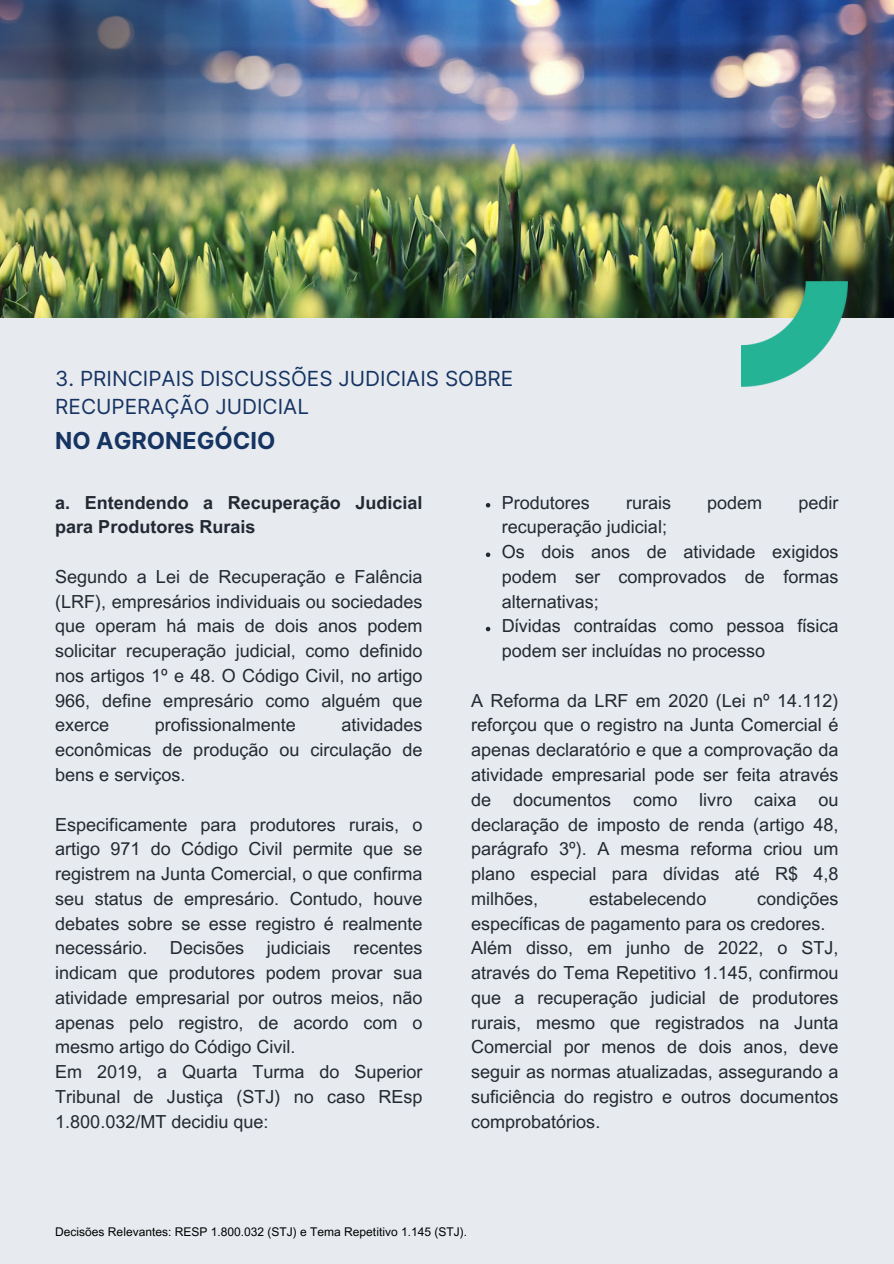
<style>
.page{position:relative;width:894px;height:1264px;background:#fff}
.page>*{position:absolute;margin:0;border:0;box-sizing:border-box;transform-origin:0 0}
.t1{font:700 23.4px "Inter";color:#153462}
.t2{font:20.85px/28.7px "Inter";color:#153462}
.t3{font:18px/24.8px "Arial MT Pro";color:#222932;text-align:justify}
.t4{font:700 18px/24.8px "Arial MT Pro";color:#222932}
.t5{font:12px "Arial MT Pro";color:#000}
</style>
<div class="page">
<div style="left:0;top:0;width:893px;height:1263px;background:#e7eaef"></div>
<img style="left:0;top:0;width:893px;height:317px">
<img style="left:0;top:0;width:329px;height:305px">
<svg style="left:485px;top:503px;width:5px;height:4px"></svg>
<svg style="left:485px;top:552px;width:5px;height:5px"></svg>
<svg style="left:485px;top:627px;width:5px;height:4px"></svg>
<img style="left:741px;top:281px;width:106px;height:106px">
<p class="t2" style="left:55px;top:364px;width:459px">3. PRINCIPAIS DISCUSSÕES JUDICIAIS SOBRE<br>RECUPERAÇÃO JUDICIAL</p>
<p class="t1" style="left:55px;top:426px;width:221px">NO AGRONEGÓCIO</p>
<p class="t4" style="left:55px;top:492px;width:368px">a. Entendendo a Recuperação Judicial para Produtores Rurais</p>
<p class="t3" style="left:55px;top:566px;width:368px">Segundo a Lei de Recuperação e Falência (LRF), empresários individuais ou sociedades que operam há mais de dois anos podem solicitar recuperação judicial, como definido nos artigos 1º e 48. O Código Civil, no artigo 966, define empresário como alguém que exerce</p>
<p class="t3" style="left:155px;top:715px;width:143px">profissionalmente</p>
<p class="t3" style="left:55px;top:715px;width:368px;text-indent:286px">atividades econômicas de produção ou circulação de bens e serviços.</p>
<h2 class="t3" style="left:55px;top:814px;width:368px">Especificamente para produtores rurais, o artigo 971 do Código Civil permite que se registrem na Junta Comercial, o que confirma seu status de empresário. Contudo, houve debates sobre se esse registro é realmente necessário.</h2>
<h2 class="t3" style="left:170px;top:937px;width:76px">Decisões</h2>
<h2 class="t3" style="left:266px;top:937px;width:66px">judiciais</h2>
<h2 class="t3" style="left:55px;top:937px;width:368px;text-align:left;text-indent:298px">recentes indicam que produtores podem provar sua atividade empresarial por outros meios, não apenas pelo registro, de acordo com o mesmo artigo do Código Civil.<br>Em 2019, a Quarta Turma do Superior<br>Tribunal de Justiça (STJ) no caso REsp<br>1.800.032/MT decidiu que:</h2>
<h1 class="t3" style="left:501px;top:492px;width:90px">Produtores</h1>
<h1 class="t3" style="left:625px;top:492px;width:47px">rurais</h1>
<h1 class="t3" style="left:707px;top:492px;width:57px">podem</h1>
<h1 class="t3" style="left:798px;top:492px;width:42px">pedir</h1>
<h1 class="t3" style="left:501px;top:517px;width:167px">recuperação judicial;</h1>
<h3 class="t3" style="left:501px;top:541px;width:338px">Os dois anos de atividade exigidos podem ser comprovados de formas alternativas;</h3>
<h4 class="t3" style="left:501px;top:616px;width:338px">Dívidas contraídas como pessoa física podem ser incluídas no processo</h4>
<h4 class="t3" style="left:471px;top:690px;width:368px">A Reforma da LRF em 2020 (Lei nº 14.112) reforçou que o registro na Junta Comercial é apenas declaratório e que a comprovação da atividade empresarial pode ser feita através de documentos como livro caixa ou declaração de imposto de renda (artigo 48, parágrafo 3º). A mesma reforma criou um plano especial para dívidas até R$ 4,8 milhões,</h4>
<h4 class="t3" style="left:471px;top:888px;width:368px;text-align:left;text-indent:286px">condições específicas de pagamento para os credores.<br>Além disso, em junho de 2022, o STJ, através do Tema Repetitivo 1.145, confirmou que a recuperação judicial de produtores rurais, mesmo que registrados na Junta Comercial por menos de dois anos, deve seguir as normas atualizadas, assegurando a suficiência do registro e outros documentos comprobatórios.</h4>
<h4 class="t3" style="left:589px;top:888px;width:119px">estabelecendo</h4>
<h4 class="t5" style="left:55px;top:1227px;width:413px">Decisões Relevantes: RESP 1.800.032 (STJ) e Tema Repetitivo 1.145 (STJ).</h4>
</div>
